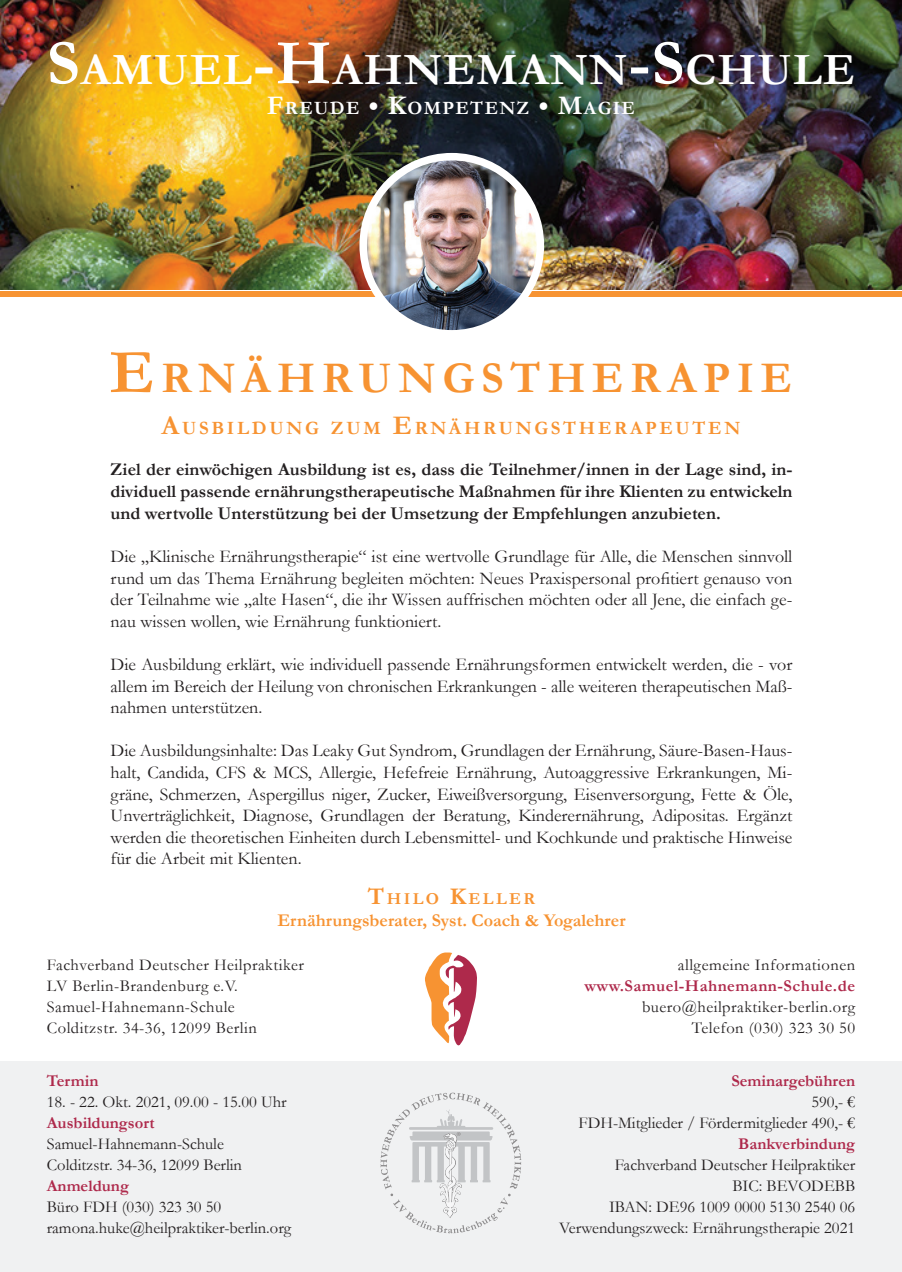
<style>
.page{position:relative;width:902px;height:1272px;background:#fff}
.page>*{position:absolute;margin:0;border:0;box-sizing:border-box;transform-origin:0 0}
.t1{font:700 45.15px "Garamond";letter-spacing:.025em;color:#fff}
.t2{font:700 44.1px "Garamond";letter-spacing:.15em;color:#f79332}
.t3{font:700 18.9px "Garamond";letter-spacing:.145em;color:#f79332}
.t4{font:700 18.9px "Garamond";letter-spacing:.07em;color:#fff}
.t5{font:18px/21.6px "Garamond";color:#231f20;text-align:justify}
.t6{font:700 18px/21.6px "Garamond";color:#231f20;text-align:justify}
.t7{font:700 18px "Garamond";color:#f79332}
.t8{font:700 16.8px "Garamond";letter-spacing:.145em;color:#f79332}
.t9{font:16.5px/21px "Garamond";color:#231f20;text-align:right}
.t10{font:16.5px/21px "Garamond";letter-spacing:.03em;color:#231f20;text-align:right}
.t11{font:700 16.5px "Garamond";color:#ae294b}
.t12{font:700 16.5px "Garamond";letter-spacing:.03em;color:#ae294b}
.s1{font-size:64.5px}
.s2{font-size:27px}
.s3{font-size:63px}
.s4{font-size:24px}
</style>
<div class="page">
<img style="left:0;top:0;width:901px;height:289px">
<div style="left:0;top:1061px;width:901px;height:210px;background:#f0f1f2"></div>
<div style="left:0;top:291px;width:901px;height:6px;background:#f79332"></div>
<svg style="left:425px;top:952px;width:52px;height:93px"></svg>
<svg style="left:380px;top:1092px;width:141px;height:141px"></svg>
<img style="left:361px;top:155px;width:181px;height:173px">
<div style="left:359px;top:153px;width:185px;height:184px;border:8px solid #fff;border-radius:50%"></div>
<h1 class="t1" style="left:47px;top:39px;width:807px"><span class="s1">S</span>AMUEL<span class="s1">-H</span>AHNEMANN<span class="s1">-S</span>CHULE</h1>
<p class="t4" style="left:267px;top:95px;width:368px"><span class="s2">F</span>REUDE <span class="s2">• K</span>OMPETENZ <span class="s2">• M</span>AGIE</p>
<h2 class="t2" style="left:110px;top:348px;width:681px"><span class="s3">E</span>RNÄHRUNGSTHERAPIE</h2>
<p class="t3" style="left:162px;top:415px;width:580px"><span class="s2">A</span>USBILDUNG ZUM <span class="s2">E</span>RNÄHRUNGSTHERAPEUTEN</p>
<p class="t6" style="left:111px;top:459px;width:683px">Ziel der einwöchigen Ausbildung ist es, dass die Teilnehmer/innen in der Lage sind, in&shy;dividuell passende ernährungstherapeutische Maßnahmen für ihre Klienten zu entwickeln und wertvolle Unterstützung bei der Umsetzung der Empfehlungen anzubieten.</p>
<p class="t5" style="left:111px;top:545px;width:683px">Die „Klinische Ernährungstherapie“ ist eine wertvolle Grundlage für Alle, die Menschen sinnvoll rund um das Thema Ernährung begleiten möchten: Neues Praxispersonal profitiert genauso von der Teilnahme wie „alte Hasen“, die ihr Wissen auffrischen möchten oder all Jene, die einfach ge&shy;nau wissen wollen, wie Ernährung funktioniert.</p>
<p class="t5" style="left:111px;top:653px;width:683px">Die Ausbildung erklärt, wie individuell passende Ernährungsformen entwickelt werden, die - vor allem im Bereich der Heilung von chronischen Erkrankungen - alle weiteren therapeutischen Maß&shy;nahmen unterstützen.</p>
<p class="t5" style="left:111px;top:739px;width:683px">Die Ausbildungsinhalte: Das Leaky Gut Syndrom, Grundlagen der Ernährung, Säure-Basen-Haus&shy;halt, Candida, CFS &amp; MCS, Allergie, Hefefreie Ernährung, Autoaggressive Erkrankungen, Mi&shy;gräne, Schmerzen, Aspergillus niger, Zucker, Eiweißversorgung, Eisenversorgung, Fette &amp; Öle, Unverträglichkeit, Diagnose, Grundlagen der Beratung, Kinderernährung, Adipositas. Ergänzt werden die theoretischen Einheiten durch Lebensmittel- und Kochkunde und praktische Hinweise für die Arbeit mit Klienten.</p>
<p class="t8" style="left:368px;top:887px;width:169px"><span class="s4">T</span>HILO <span class="s4">K</span>ELLER</p>
<p class="t7" style="left:277px;top:907px;width:349px">Ernährungsberater, Syst. Coach &amp; Yogalehrer</p>
<p class="t10" style="left:677px;top:954px;width:179px">allgemeine Informationen</p>
<p class="t12" style="left:584px;top:974px;width:272px">www.Samuel-Hahnemann-Schule.de</p>
<p class="t10" style="left:642px;top:996px;width:215px">buero@heilpraktiker-berlin.org<br>Telefon (030) 323 30 50</p>
<p class="t10" style="left:47px;top:954px;width:259px;text-align:left">Fachverband Deutscher Heilpraktiker<br>LV Berlin-Brandenburg e.V.<br>Samuel-Hahnemann-Schule<br>Colditzstr. 34-36, 12099 Berlin</p>
<p class="t11" style="left:47px;top:1069px;width:53px">Termin</p>
<p class="t9" style="left:47px;top:1090px;width:241px">18. - 22. Okt. 2021, 09.00 - 15.00 Uhr</p>
<p class="t11" style="left:47px;top:1111px;width:109px">Ausbildungsort</p>
<p class="t9" style="left:47px;top:1132px;width:197px;text-align:left">Samuel-Hahnemann-Schule<br>Colditzstr. 34-36, 12099 Berlin</p>
<p class="t11" style="left:47px;top:1174px;width:84px">Anmeldung</p>
<p class="t9" style="left:47px;top:1195px;width:246px;text-align:left">Büro FDH (030) 323 30 50 ramona.huke@heilpraktiker-berlin.org</p>
<p class="t11" style="left:731px;top:1069px;width:125px">Seminargebühren</p>
<p class="t9" style="left:578px;top:1090px;width:278px">590,- €<br>FDH-Mitglieder / Fördermitglieder 490,- €</p>
<p class="t11" style="left:738px;top:1132px;width:118px">Bankverbindung</p>
<p class="t9" style="left:559px;top:1153px;width:298px">Fachverband Deutscher Heilpraktiker<br>BIC: BEVODEBB<br>IBAN: DE96 1009 0000 5130 2540 06<br>Verwendungszweck: Ernährungstherapie 2021</p>
</div>
